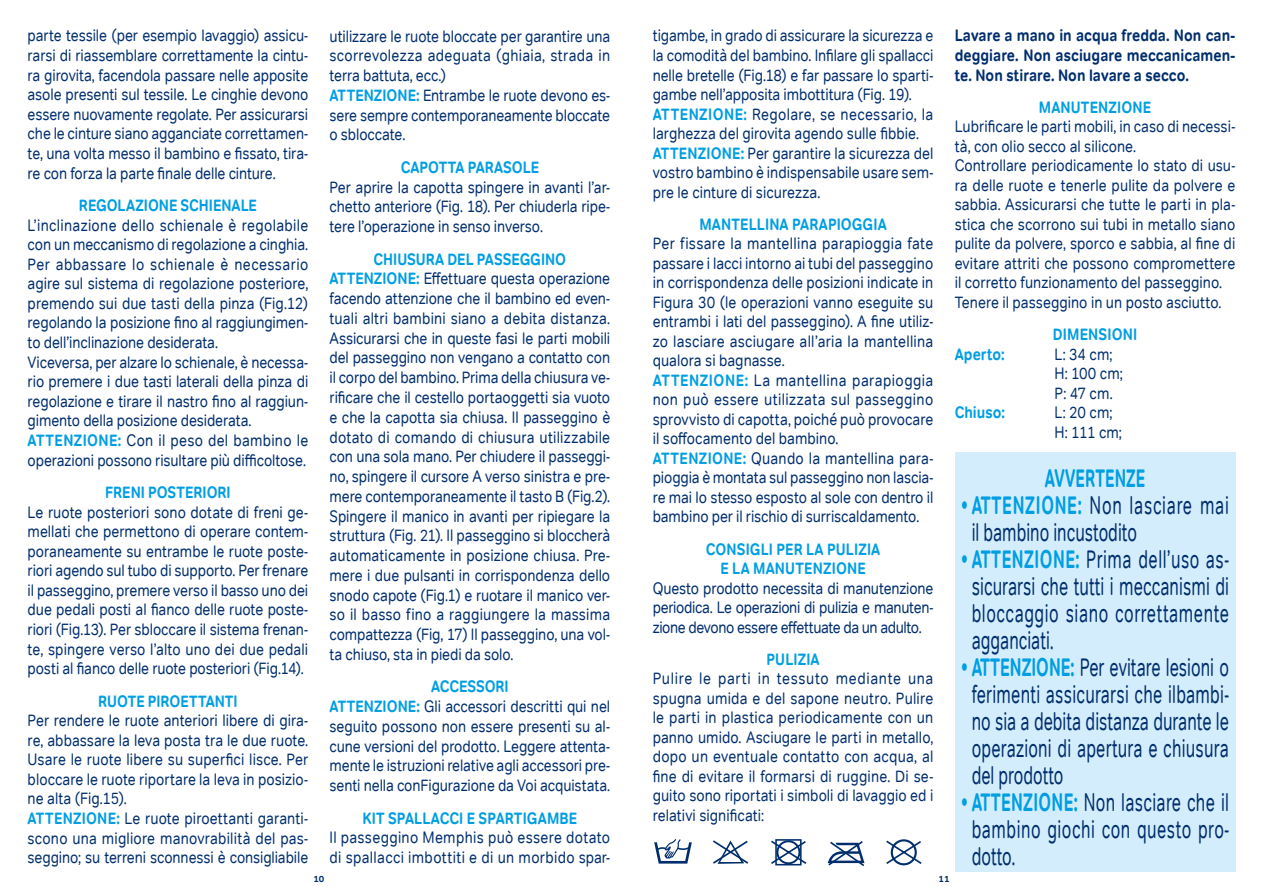
<style>
.page{position:relative;width:1263px;height:893px;background:#fff}
.page>*{position:absolute;margin:0;border:0;box-sizing:border-box;transform-origin:0 0}
.t1{font:25.5px/27px "Tondo Corp";letter-spacing:.01em;color:#002e6d;text-align:justify;scale:.64 1}
.t2{font:700 25.5px "Tondo Corp";letter-spacing:.005em;color:#009ee3;scale:.62 1}
.t3{font:16.5px/19.5px "Tondo Corp";color:#002e6d;scale:.85 1}
.t4{font:700 16.5px/19.5px "Tondo Corp";letter-spacing:.01em;color:#009ee3;text-align:center;scale:.85 1}
.t5{font:700 16.5px/19.5px "Tondo Corp";letter-spacing:.005em;color:#002e6d;text-align:justify;scale:.85 1}
.t6{font:16.5px/19.8px "Tondo Corp";letter-spacing:.02em;color:#002e6d;scale:.85 1}
.t7{font:700 9px "Tondo Corp";color:#002e6d}
.s1{font-weight:700;color:#009ee3}
</style>
<div class="page">
<div style="left:955px;top:453px;width:280px;height:419px;background:#d4edfc"></div>
<svg style="left:827px;top:841px;width:38px;height:26px"></svg>
<svg style="left:886px;top:839px;width:36px;height:27px"></svg>
<svg style="left:771px;top:839px;width:36px;height:27px"></svg>
<svg style="left:654px;top:839px;width:38px;height:25px"></svg>
<svg style="left:713px;top:840px;width:35px;height:24px"></svg>
<p class="t3" style="left:28px;top:26px;width:332px;text-align:justify">parte tessile (per esempio lavaggio) assicu&shy;rarsi di riassemblare correttamente la cintu&shy;ra girovita, facendola passare nelle apposite asole presenti sul tessile. Le cinghie devono essere nuovamente regolate. Per assicurarsi che le cinture siano agganciate correttamen&shy;te, una volta messo il bambino e fissato, tira&shy;re con forza la parte finale delle cinture.</p>
<p class="t4" style="left:79px;top:196px;width:211px">REGOLAZIONE SCHIENALE</p>
<p class="t3" style="left:28px;top:215px;width:332px">L’inclinazione dello schienale è regolabile con un meccanismo di regolazione a cinghia.<br>Per abbassare lo schienale è necessario agire sul sistema di regolazione posteriore, premendo sui due tasti della pinza (Fig.12) regolando la posizione fino al raggiungimen&shy;to dell’inclinazione desiderata.<br>Viceversa, per alzare lo schienale, è necessa&shy;rio premere i due tasti laterali della pinza di regolazione e tirare il nastro fino al raggiun&shy;gimento della posizione desiderata.<br><span class="s1">ATTENZIONE:</span> Con il peso del bambino le operazioni possono risultare più difficoltose.</p>
<p class="t4" style="left:105px;top:482px;width:149px">FRENI POSTERIORI</p>
<p class="t3" style="left:28px;top:502px;width:332px;text-align:justify">Le ruote posteriori sono dotate di freni ge&shy;mellati che permettono di operare contem&shy;poraneamente su entrambe le ruote poste&shy;riori agendo sul tubo di supporto. Per frenare il passeggino, premere verso il basso uno dei due pedali posti al fianco delle ruote poste&shy;riori (Fig.13). Per sbloccare il sistema frenan&shy;te, spingere verso l’alto uno dei due pedali posti al fianco delle ruote posteriori (Fig.14).</p>
<p class="t4" style="left:98px;top:691px;width:166px">RUOTE PIROETTANTI</p>
<p class="t3" style="left:28px;top:711px;width:332px">Per rendere le ruote anteriori libere di gira&shy;re, abbassare la leva posta tra le due ruote.<br>Usare le ruote libere su superfici lisce. Per bloccare le ruote riportare la leva in posizio&shy;ne alta (Fig.15).<br><span class="s1">ATTENZIONE:</span> Le ruote piroettanti garanti&shy;scono una migliore manovrabilità del pas&shy;seggino; su terreni sconnessi è consigliabile</p>
<p class="t3" style="left:330px;top:26px;width:332px">utilizzare le ruote bloccate per garantire una scorrevolezza adeguata (ghiaia, strada in terra battuta, ecc.)<br><span class="s1">ATTENZIONE:</span> Entrambe le ruote devono es&shy;sere sempre contemporaneamente bloccate o sbloccate.</p>
<p class="t4" style="left:401px;top:157px;width:164px">CAPOTTA PARASOLE</p>
<p class="t3" style="left:330px;top:177px;width:332px;text-align:justify">Per aprire la capotta spingere in avanti l’ar&shy;chetto anteriore (Fig. 18). Per chiuderla ripe&shy;tere l’operazione in senso inverso.</p>
<p class="t3" style="left:330px;top:249px;width:332px;text-indent:44px"><span class="s1">CHIUSURA DEL PASSEGGINO ATTENZIONE:</span> Effettuare questa operazione facendo attenzione che il bambino ed even&shy;tuali altri bambini siano a debita distanza.<br>Assicurarsi che in queste fasi le parti mobili del passeggino non vengano a contatto con il corpo del bambino. Prima della chiusura ve&shy;rificare che il cestello portaoggetti sia vuoto e che la capotta sia chiusa. Il passeggino è dotato di comando di chiusura utilizzabile con una sola mano. Per chiudere il passeggi&shy;no, spingere il cursore A verso sinistra e pre&shy;mere contemporaneamente il tasto B (Fig.2).<br>Spingere il manico in avanti per ripiegare la struttura (Fig. 21). Il passeggino si bloccherà automaticamente in posizione chiusa. Pre&shy;mere i due pulsanti in corrispondenza dello snodo capote (Fig.1) e ruotare il manico ver&shy;so il basso fino a raggiungere la massima compattezza (Fig, 17) Il passeggino, una vol&shy;ta chiuso, sta in piedi da solo.</p>
<p class="t3" style="left:330px;top:677px;width:332px;text-align:center"><span class="s1">ACCESSORI<br>ATTENZIONE:</span> Gli accessori descritti qui nel seguito possono non essere presenti su al&shy;cune versioni del prodotto. Leggere attenta&shy;mente le istruzioni relative agli accessori pre&shy;senti nella conFigurazione da Voi acquistata.</p>
<p class="t4" style="left:362px;top:808px;width:254px">KIT SPALLACCI E SPARTIGAMBE</p>
<p class="t6" style="left:330px;top:828px;width:332px">Il passeggino Memphis può essere dotato di spallacci imbottiti e di un morbido spar-</p>
<p class="t7" style="left:313px;top:873px;width:12px">10</p>
<p class="t3" style="left:653px;top:26px;width:332px">tigambe, in grado di assicurare la sicurezza e la comodità del bambino. Infilare gli spallacci nelle bretelle (Fig.18) e far passare lo sparti&shy;gambe nell’apposita imbottitura (Fig. 19).<br><span class="s1">ATTENZIONE:</span> Regolare, se necessario, la larghezza del girovita agendo sulle fibbie.<br><span class="s1">ATTENZIONE:</span> Per garantire la sicurezza del vostro bambino è indispensabile usare sem&shy;pre le cinture di sicurezza.</p>
<p class="t4" style="left:699px;top:214px;width:222px">MANTELLINA PARAPIOGGIA</p>
<p class="t3" style="left:653px;top:234px;width:332px">Per fissare la mantellina parapioggia fate passare i lacci intorno ai tubi del passeggino in corrispondenza delle posizioni indicate in Figura 30 (le operazioni vanno eseguite su entrambi i lati del passeggino). A fine utiliz&shy;zo lasciare asciugare all’aria la mantellina qualora si bagnasse.<br><span class="s1">ATTENZIONE:</span> La mantellina parapioggia non può essere utilizzata sul passeggino sprovvisto di capotta, poiché può provocare il soffocamento del bambino.<br><span class="s1">ATTENZIONE:</span> Quando la mantellina para&shy;pioggia è montata sul passeggino non lascia&shy;re mai lo stesso esposto al sole con dentro il bambino per il rischio di surriscaldamento.</p>
<p class="t4" style="left:706px;top:539px;width:207px">CONSIGLI PER LA PULIZIA<br>E LA MANUTENZIONE</p>
<p class="t3" style="left:653px;top:578px;width:332px;text-align:justify">Questo prodotto necessita di manutenzione periodica. Le operazioni di pulizia e manuten&shy;zione devono essere effettuate da un adulto.</p>
<p class="t4" style="left:766px;top:649px;width:64px">PULIZIA</p>
<p class="t3" style="left:653px;top:669px;width:332px;text-align:justify">Pulire le parti in tessuto mediante una spugna umida e del sapone neutro. Pulire le parti in plastica periodicamente con un panno umido. Asciugare le parti in metallo, dopo un eventuale contatto con acqua, al fine di evitare il formarsi di ruggine. Di se&shy;guito sono riportati i simboli di lavaggio ed i relativi significati:</p>
<p class="t5" style="left:955px;top:26px;width:332px">Lavare a mano in acqua fredda. Non can&shy;deggiare. Non asciugare meccanicamen&shy;te. Non stirare. Non lavare a secco.</p>
<p class="t4" style="left:1039px;top:97px;width:134px">MANUTENZIONE</p>
<p class="t3" style="left:955px;top:117px;width:332px">Lubrificare le parti mobili, in caso di necessi&shy;tà, con olio secco al silicone.<br>Controllare periodicamente lo stato di usu&shy;ra delle ruote e tenerle pulite da polvere e sabbia. Assicurarsi che tutte le parti in pla&shy;stica che scorrono sui tubi in metallo siano pulite da polvere, sporco e sabbia, al fine di evitare attriti che possono compromettere il corretto funzionamento del passeggino.<br>Tenere il passeggino in un posto asciutto.</p>
<p class="t4" style="left:1053px;top:325px;width:101px">DIMENSIONI</p>
<p class="t4" style="left:955px;top:344px;width:60px">Aperto:</p>
<p class="t3" style="left:1054px;top:344px;width:82px">L: 34 cm;<br>H: 100 cm;<br>P: 47 cm.</p>
<p class="t4" style="left:955px;top:403px;width:61px">Chiuso:</p>
<p class="t3" style="left:1054px;top:403px;width:81px">L: 20 cm;<br>H: 111 cm;</p>
<h1 class="t2" style="left:1045px;top:462px;width:164px">AVVERTENZE</h1>
<h1 class="t1" style="left:972px;top:492px;width:403px;text-indent:-11px"><span class="s1">• ATTENZIONE:</span> Non lasciare mai il bambino incustodito</h1>
<h1 class="t1" style="left:972px;top:546px;width:404px;text-indent:-11px"><span class="s1">• ATTENZIONE:</span> Prima dell’uso as&shy;sicurarsi che tutti i meccanismi di bloccaggio siano correttamente agganciati.</h1>
<h1 class="t1" style="left:972px;top:654px;width:403px;text-indent:-11px"><span class="s1">• ATTENZIONE:</span> Per evitare lesioni o ferimenti assicurarsi che ilbambi&shy;no sia a debita distanza durante le operazioni di apertura e chiusura del prodotto</h1>
<h1 class="t1" style="left:972px;top:789px;width:404px;text-indent:-11px"><span class="s1">• ATTENZIONE:</span> Non lasciare che il bambino giochi con questo pro&shy;dotto.</h1>
<p class="t7" style="left:938px;top:873px;width:12px">11</p>
</div>
